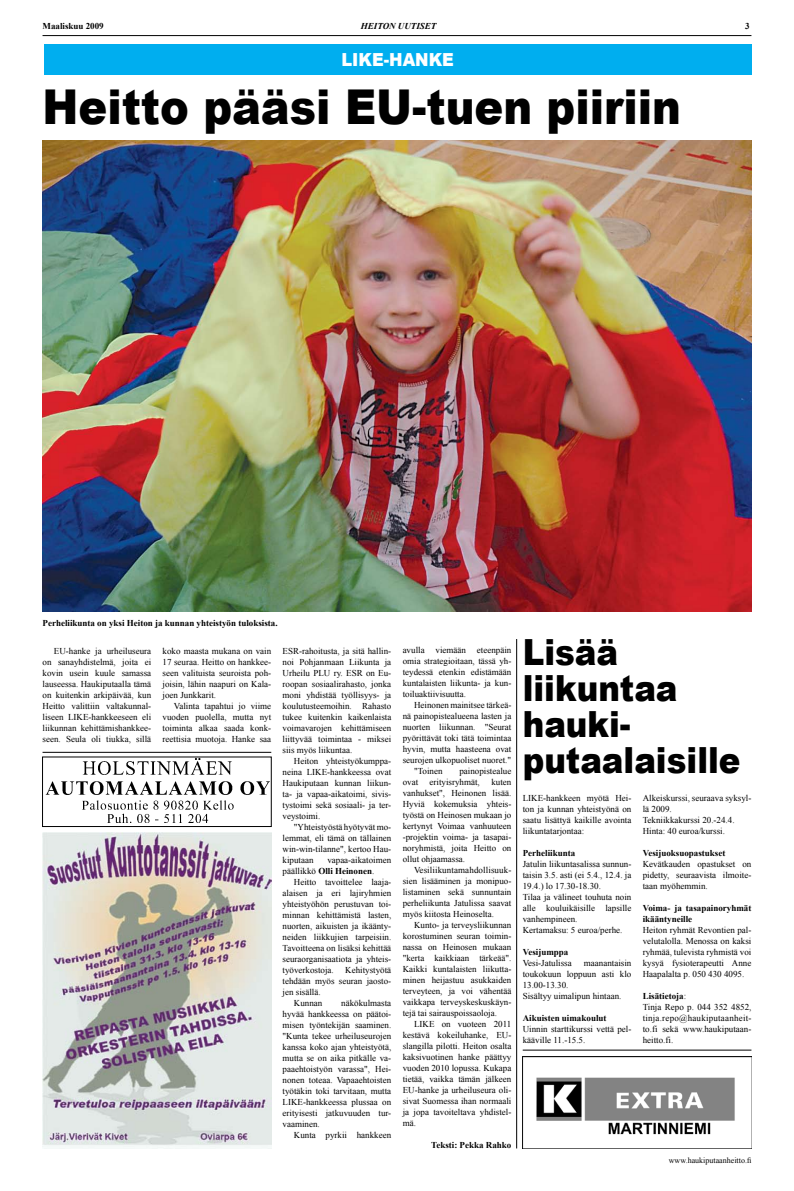
<style>
.page{position:relative;width:794px;height:1191px;background:#fff}
.page>*{position:absolute;margin:0;border:0;box-sizing:border-box;transform-origin:0 0}
.t1{font:900 48px "Arial";color:#000;scale:.9 1}
.t2{font:900 36px/36px "Arial";color:#000;scale:.9 1}
.t3{font:900 18px "Arial";color:#fff;scale:.9 1}
.t4{font:9px/11px "Times New Roman";color:#000;text-align:justify}
.t5{font:700 9px/11px "Times New Roman";color:#000}
.t6{font:italic 700 9px "Times New Roman";color:#000}
.t7{font:8px "Times New Roman";color:#000}
.s1{font-weight:700}
</style>
<div class="page">
<hr style="left:43px;top:35px;width:708px;height:1px;background:#000">
<div style="left:44px;top:44px;width:707px;height:30px;background:#00aeef"></div>
<img style="left:43px;top:141px;width:708px;height:471px">
<img style="left:43px;top:832px;width:228px;height:316px">
<img style="left:523px;top:1056px;width:228px;height:92px">
<img style="left:45px;top:758px;width:225px;height:65px">
<div style="left:42px;top:756px;width:230px;height:71px;border:1px solid #000"></div>
<hr style="left:43px;top:752px;width:228px;height:1px;background:#000">
<hr style="left:523px;top:1049px;width:228px;height:1px;background:#000">
<hr style="left:516px;top:639px;width:1px;height:509px;background:#000">
<p class="t5" style="left:43px;top:20px;width:63px">Maaliskuu 2009</p>
<p class="t6" style="left:361px;top:20px;width:77px">HEITON UUTISET</p>
<p class="t5" style="left:745px;top:20px;width:6px">3</p>
<h3 class="t3" style="left:341px;top:47px;width:126px">LIKE-HANKE</h3>
<h1 class="t1" style="left:43px;top:72px;width:711px">Heitto pääsi EU-tuen piiriin</h1>
<p class="t5" style="left:43px;top:617px;width:237px">Perheliikunta on yksi Heiton ja kunnan yhteistyön tuloksista.</p>
<p class="t4" style="left:43px;top:645px;width:110px;text-indent:11px">EU-hanke ja urheiluseura on sanayhdistelmä, joita ei kovin usein kuule samassa lauseessa. Haukiputaalla tämä on kuitenkin arkipäivää, kun Heitto valittiin valtakunnal&shy;liseen LIKE-hankkeeseen eli liikunnan kehittämishankkee&shy;seen. Seula oli tiukka, sillä</p>
<p class="t4" style="left:163px;top:645px;width:110px">koko maasta mukana on vain 17 seuraa. Heitto on hankkee&shy;seen valituista seuroista poh&shy;joisin, lähin naapuri on Kala&shy;joen Junkkarit.</p>
<p class="t4" style="left:163px;top:700px;width:110px;text-indent:11px">Valinta tapahtui jo viime vuoden puolella, mutta nyt toiminta alkaa saada konk&shy;reettisia muotoja. Hanke saa</p>
<p class="t4" style="left:283px;top:645px;width:110px">ESR-rahoitusta, ja sitä hallin&shy;noi Pohjanmaan Liikunta ja Urheilu PLU ry. ESR on Eu&shy;roopan sosiaalirahasto, jonka moni yhdistää työllisyys- ja koulutusteemoihin. Rahasto tukee kuitenkin kaikenlaista voimavarojen kehittämiseen liittyvää toimintaa - miksei siis myös liikuntaa.</p>
<p class="t4" style="left:283px;top:755px;width:110px;text-indent:11px">Heiton yhteistyökumppa&shy;neina LIKE-hankkeessa ovat Haukiputaan kunnan liikun&shy;ta- ja vapaa-aikatoimi, sivis&shy;tystoimi sekä sosiaali- ja ter&shy;veystoimi.</p>
<p class="t4" style="left:283px;top:821px;width:110px;text-indent:11px">"Yhteistyöstä hyötyvät mo&shy;lemmat, eli tämä on tällainen win-win-tilanne", kertoo Hau&shy;kiputaan</p>
<p class="t4" style="left:283px;top:854px;width:110px;text-indent:45px">vapaa-aikatoimen päällikkö <span class="s1">Olli Heinonen</span>.</p>
<p class="t4" style="left:283px;top:876px;width:110px;text-indent:11px">Heitto tavoittelee laaja&shy;alaisen ja eri lajiryhmien yhteistyöhön perustuvan toi&shy;minnan kehittämistä lasten, nuorten, aikuisten ja ikäänty&shy;neiden liikkujien tarpeisiin.<br>Tavoitteena on lisäksi kehittää seuraorganisaatiota ja yhteis&shy;työverkostoja.</p>
<p class="t4" style="left:345px;top:964px;width:47px">Kehitystyötä</p>
<p class="t4" style="left:283px;top:975px;width:110px">tehdään myös seuran jaosto-</p>
<p class="t4" style="left:283px;top:986px;width:39px">jen sisällä.</p>
<p class="t4" style="left:294px;top:997px;width:30px">Kunnan</p>
<p class="t4" style="left:283px;top:997px;width:110px;text-indent:59px">näkökulmasta hyvää hankkeessa on päätoi&shy;misen työntekijän saaminen. "Kunta tekee urheiluseurojen kanssa koko ajan yhteistyötä, mutta se on aika pitkälle va&shy;paaehtoistyön varassa", Hei&shy;nonen toteaa. Vapaaehtoisten työtäkin toki tarvitaan, mutta LIKE-hankkeessa plussaa on erityisesti jatkuvuuden tur&shy;vaaminen.</p>
<p class="t4" style="left:294px;top:1129px;width:99px">Kunta pyrkii hankkeen</p>
<p class="t4" style="left:403px;top:644px;width:110px">avulla viemään eteenpäin omia strategioitaan, tässä yh&shy;teydessä etenkin edistämään kuntalaisten liikunta- ja kun&shy;toiluaktiivisuutta.</p>
<p class="t4" style="left:414px;top:699px;width:99px">Heinonen mainitsee tärkeä-</p>
<p class="t4" style="left:403px;top:710px;width:110px">nä painopistealueena lasten ja</p>
<p class="t4" style="left:403px;top:721px;width:110px">nuorten liikunnan. "Seurat</p>
<p class="t4" style="left:403px;top:732px;width:110px">pyörittävät toki tätä toimintaa</p>
<p class="t4" style="left:403px;top:743px;width:110px">hyvin, mutta haasteena ovat</p>
<p class="t4" style="left:403px;top:754px;width:110px">seurojen ulkopuoliset nuoret."</p>
<p class="t4" style="left:414px;top:765px;width:30px">"Toinen</p>
<p class="t4" style="left:459px;top:765px;width:53px">painopistealue</p>
<p class="t4" style="left:403px;top:776px;width:17px">ovat</p>
<p class="t4" style="left:429px;top:776px;width:52px">erityisryhmät,</p>
<p class="t4" style="left:403px;top:776px;width:110px;text-indent:89px">kuten vanhukset", Heinonen lisää.<br>Hyviä kokemuksia yhteis&shy;työstä on Heinosen mukaan jo kertynyt Voimaa vanhuuteen -projektin voima- ja tasapai&shy;noryhmistä, joita Heitto on ollut ohjaamassa.</p>
<p class="t4" style="left:403px;top:864px;width:110px;text-indent:11px">Vesiliikuntamahdollisuuk&shy;sien lisääminen ja monipuo&shy;listaminen sekä sunnuntain perheliikunta Jatulissa saavat myös kiitosta Heinoselta.</p>
<p class="t4" style="left:403px;top:919px;width:110px;text-indent:11px">Kunto- ja terveysliikunnan korostuminen seuran toimin&shy;nassa on Heinosen mukaan "kerta kaikkiaan tärkeää".<br>Kaikki kuntalaisten liikutta&shy;minen heijastuu asukkaiden terveyteen, ja voi vähentää vaikkapa terveyskeskuskäyn&shy;tejä tai sairauspoissaoloja.</p>
<p class="t4" style="left:403px;top:1018px;width:110px;text-indent:11px">LIKE on vuoteen 2011 kestävä kokeiluhanke, EU&shy;slangilla pilotti. Heiton osalta kaksivuotinen hanke päättyy vuoden 2010 lopussa. Kukapa tietää, vaikka tämän jälkeen EU-hanke ja urheiluseura oli&shy;sivat Suomessa ihan normaali ja jopa tavoiteltava yhdistel&shy;mä.</p>
<p class="t5" style="left:431px;top:1139px;width:82px">Teksti: Pekka Rahko</p>
<h2 class="t2" style="left:523px;top:633px;width:243px">Lisää liikuntaa hauki&shy;putaalaisille</h2>
<p class="t4" style="left:643px;top:792px;width:110px;text-align:left">Alkeiskurssi, seuraava syksyl&shy;lä 2009.<br>Tekniikkakurssi 20.-24.4.<br>Hinta: 40 euroa/kurssi.</p>
<p class="t5" style="left:643px;top:847px;width:84px">Vesijuoksuopastukset</p>
<p class="t4" style="left:643px;top:858px;width:110px">Kevätkauden opastukset on pidetty, seuraavista ilmoite&shy;taan myöhemmin.</p>
<p class="t5" style="left:643px;top:902px;width:110px">Voima- ja tasapainoryhmät ikääntyneille</p>
<p class="t4" style="left:643px;top:924px;width:110px">Heiton ryhmät Revontien pal&shy;velutalolla. Menossa on kaksi ryhmää, tulevista ryhmistä voi kysyä fysioterapeutti Anne Haapalalta p. 050 430 4095.</p>
<p class="t4" style="left:643px;top:990px;width:110px;text-align:left"><span class="s1">Lisätietoja</span>:<br>Tinja Repo p. 044 352 4852, tinja.repo@haukiputaanheit&shy;to.fi sekä www.haukiputaan&shy;heitto.fi.</p>
<p class="t4" style="left:523px;top:792px;width:110px">LIKE-hankkeen myötä Hei&shy;ton ja kunnan yhteistyönä on saatu lisättyä kaikille avointa liikuntatarjontaa:</p>
<p class="t5" style="left:523px;top:847px;width:54px">Perheliikunta</p>
<p class="t4" style="left:523px;top:858px;width:110px;text-align:left">Jatulin liikuntasalissa sunnun&shy;taisin 3.5. asti (ei 5.4., 12.4. ja<br>19.4.) lo 17.30-18.30.<br>Tilaa ja välineet touhuta noin alle kouluikäisille lapsille vanhempineen.<br>Kertamaksu: 5 euroa/perhe.</p>
<p class="t5" style="left:523px;top:946px;width:47px">Vesijumppa</p>
<p class="t4" style="left:523px;top:957px;width:50px">Vesi-Jatulissa</p>
<p class="t4" style="left:523px;top:957px;width:110px;text-align:left;text-indent:61px">maanantaisin toukokuun loppuun asti klo<br>13.00-13.30.<br>Sisältyy uimalipun hintaan.</p>
<p class="t5" style="left:523px;top:1012px;width:85px">Aikuisten uimakoulut</p>
<p class="t4" style="left:523px;top:1023px;width:110px">Uinnin starttikurssi vettä pel&shy;kääville 11.-15.5.</p>
<p class="t7" style="left:669px;top:1154px;width:84px">www.haukiputaanheitto.fi</p>
</div>
